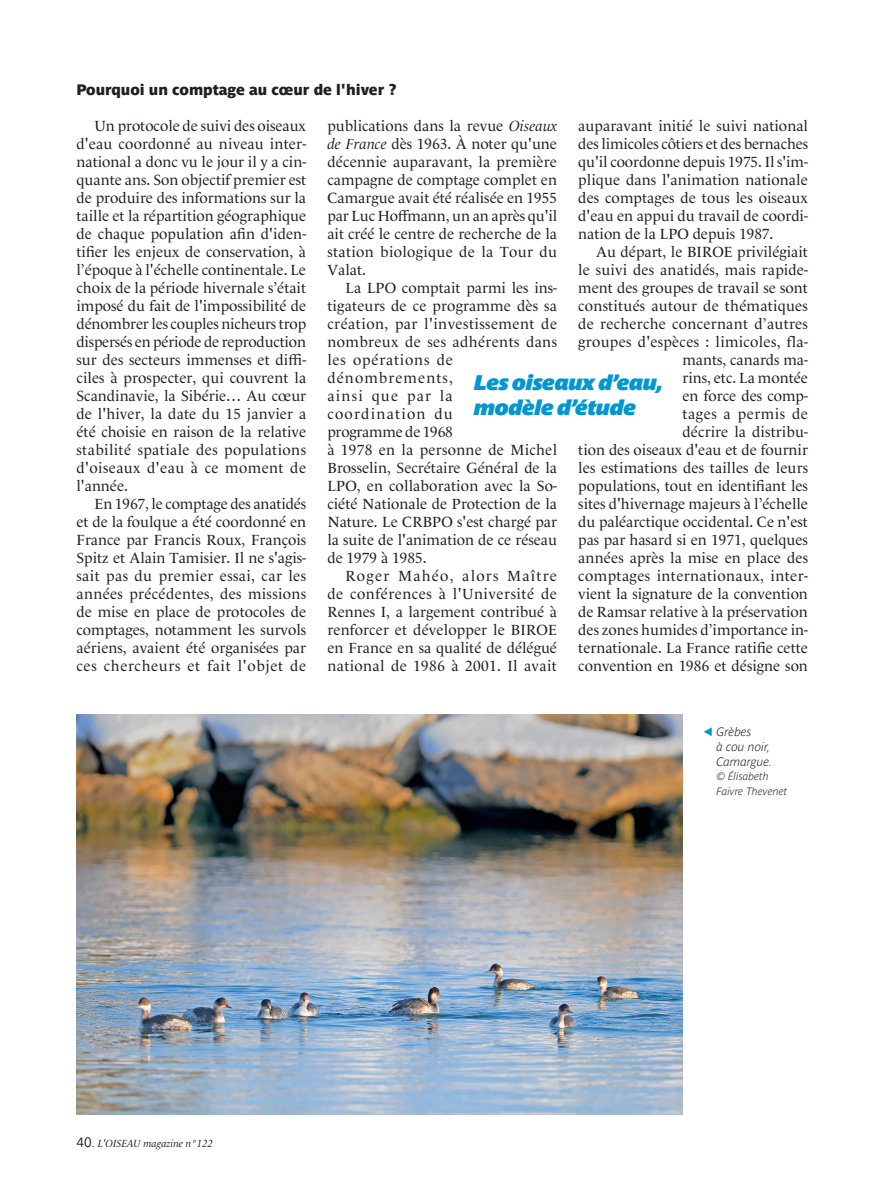
<style>
.page{position:relative;width:893px;height:1191px;background:#fff}
.page>*{position:absolute;margin:0;border:0;box-sizing:border-box;transform-origin:0 0}
.t1{font:italic 700 21px/25.2px "Parisine Pro Sombre";letter-spacing:-.01em;color:#0097d1}
.t2{font:15px/18px "Le Monde Livre Pro";color:#231f20;text-align:justify}
.t3{font:15px "Parisine Pro Sombre";color:#231f20}
.t4{font:italic 700 12px/14.7px "Parisine Pro Clair";color:#231f20}
.t5{font:italic 10.5px "Le Monde Livre Pro";color:#231f20}
.t6{font:italic 700 10.5px/14.7px "Parisine Pro Clair";color:#231f20}
.s1{font-style:italic}
.s2{font-family:"Parisine Pro Gris";font-style:normal;font-size:13.5px}
.s3{font-family:"Stone Informal";font-style:normal}
</style>
<div class="page">
<svg style="left:704px;top:727px;width:8px;height:9px"></svg>
<img style="left:77px;top:714px;width:605px;height:400px">
<p class="t3" style="left:77px;top:78px;width:322px">Pourquoi un comptage au cœur de l'hiver ?</p>
<p class="t2" style="left:77px;top:115px;width:231px;text-indent:18px">Un protocole de suivi des oiseaux d'eau coordonné au niveau inter&shy;national a donc vu le jour il y a cin&shy;quante ans. Son objectif premier est de produire des informations sur la taille et la répartition géographique de chaque population afin d'iden&shy;tifier les enjeux de conservation, à l’époque à l'échelle continentale. Le choix de la période hivernale s’était imposé du fait de l'impossibilité de dénombrer les couples nicheurs trop dispersés en période de reproduction sur des secteurs immenses et diffi&shy;ciles à prospecter, qui couvrent la Scandinavie, la Sibérie… Au cœur de l'hiver, la date du 15 janvier a été choisie en raison de la relative stabilité spatiale des populations d'oiseaux d'eau à ce moment de l'année.</p>
<p class="t2" style="left:77px;top:493px;width:231px;text-indent:18px">En 1967, le comptage des anatidés et de la foulque a été coordonné en France par Francis Roux, François Spitz et Alain Tamisier. Il ne s'agis&shy;sait pas du premier essai, car les années précédentes, des missions de mise en place de protocoles de comptages, notamment les survols aériens, avaient été organisées par ces chercheurs et fait l'objet de</p>
<p class="t2" style="left:327px;top:115px;width:231px">publications dans la revue <span class="s1">Oiseaux de France</span> dès 1963. À noter qu'une décennie auparavant, la première campagne de comptage complet en Camargue avait été réalisée en 1955 par Luc Hoffmann, un an après qu'il ait créé le centre de recherche de la station biologique de la Tour du Valat.</p>
<p class="t2" style="left:327px;top:277px;width:231px;text-align:left;text-indent:18px">La LPO comptait parmi les ins&shy;tigateurs de ce programme dès sa création, par l'investissement de nombreux de ses adhérents dans les opérations de dénombrements,<br>ainsi que par la<br>coordination du<br>programme de 1968<br>à 1978 en la personne de Michel<br>Brosselin, Secrétaire Général de la<br>LPO, en collaboration avec la So&shy;ciété Nationale de Protection de la<br>Nature. Le CRBPO s'est chargé par la suite de l'animation de ce réseau de 1979 à 1985.</p>
<p class="t2" style="left:327px;top:565px;width:231px;text-indent:18px">Roger Mahéo, alors Maître de conférences à l'Université de Rennes I, a largement contribué à renforcer et développer le BIROE en France en sa qualité de délégué national de 1986 à 2001. Il avait</p>
<p class="t2" style="left:578px;top:115px;width:231px">auparavant initié le suivi national des limicoles côtiers et des bernaches qu'il coordonne depuis 1975. Il s'im&shy;plique dans l'animation nationale des comptages de tous les oiseaux d'eau en appui du travail de coordi&shy;nation de la LPO depuis 1987.</p>
<p class="t2" style="left:578px;top:241px;width:231px;text-align:right">Au départ, le BIROE privilégiait<br>le suivi des anatidés, mais rapide&shy;ment des groupes de travail se sont constitués autour de thématiques de recherche concernant d’autres groupes d'espèces : limicoles, fla&shy;mants, canards ma-<br>rins, etc. La montée<br>en force des comp-<br>tages a permis de<br>décrire la distribu-<br>tion des oiseaux d'eau et de fournir les estimations des tailles de leurs populations, tout en identifiant les sites d'hivernage majeurs à l’échelle du paléarctique occidental. Ce n'est pas par hasard si en 1971, quelques années après la mise en place des comptages internationaux, inter&shy;vient la signature de la convention de Ramsar relative à la préservation des zones humides d’importance in&shy;ternationale. La France ratifie cette convention en 1986 et désigne son</p>
<h1 class="t1" style="left:474px;top:368px;width:190px">Les oiseaux d’eau, modèle d’étude</h1>
<p class="t4" style="left:716px;top:723px;width:57px">Grèbes<br>à cou noir,<br>Camargue.</p>
<p class="t6" style="left:716px;top:768px;width:72px">© élisabeth<br>Faivre Thevenet</p>
<p class="t5" style="left:77px;top:1135px;width:138px"><span class="s2">40</span><span class="s3">.</span> L'OISEAU magazine n°122</p>
</div>
